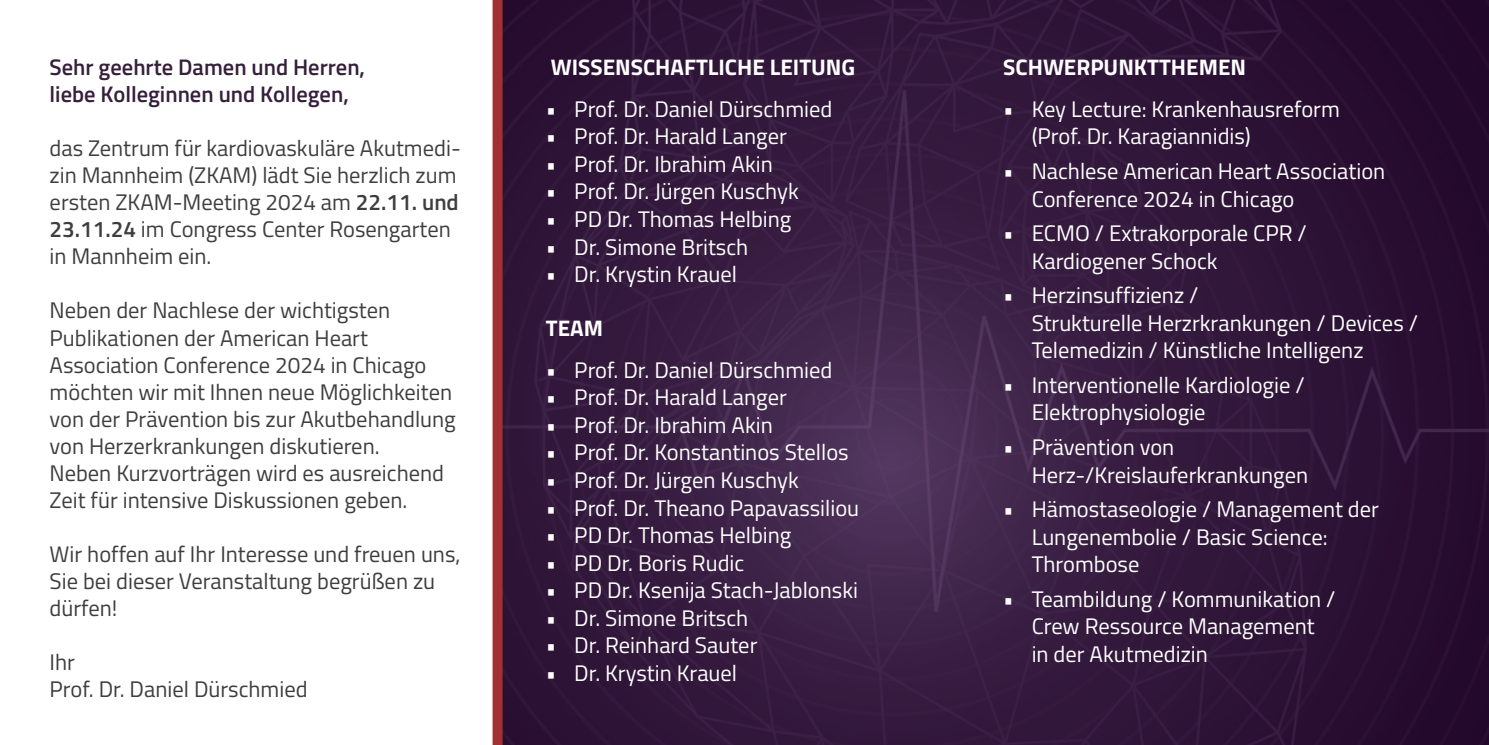
<style>
.page{position:relative;width:1489px;height:745px;background:#fff}
.page>*{position:absolute;margin:0;border:0;box-sizing:border-box;transform-origin:0 0}
.t1{font:22.5px/27.5px "Titillium Web";color:#fff}
.t2{font:22.5px/27px "Titillium Web";color:#3e3e3f}
.t3{font:600 22.5px/27px "Titillium Web";color:#351f3a}
.t4{font:700 22.5px "Titillium Web";color:#fff}
.s1{font-weight:600}
</style>
<div class="page">
<img style="left:502px;top:0;width:986px;height:744px">
<div style="left:492px;top:0;width:10px;height:744px;background:#a13133"></div>
<p class="t3" style="left:50px;top:53px;width:317px">Sehr geehrte Damen und Herren, liebe Kolleginnen und Kollegen,</p>
<p class="t2" style="left:50px;top:134px;width:413px">das Zentrum für kardiovaskuläre Akutmedi&shy;zin Mannheim (ZKAM) lädt Sie herzlich zum ersten ZKAM-Meeting 2024 am <span class="s1">22.11. und 23.11.24</span> im Congress Center Rosengarten in Mannheim ein.</p>
<p class="t2" style="left:50px;top:296px;width:408px">Neben der Nachlese der wichtigsten Publikationen der American Heart Association Conference 2024 in Chicago möchten wir mit Ihnen neue Möglichkeiten von der Prävention bis zur Akutbehandlung von Herzerkrankungen diskutieren.<br>Neben Kurzvorträgen wird es ausreichend Zeit für intensive Diskussionen geben.</p>
<p class="t2" style="left:50px;top:539px;width:412px">Wir hoffen auf Ihr Interesse und freuen uns,<br>Sie bei dieser Veranstaltung begrüßen zu dürfen!</p>
<p class="t2" style="left:50px;top:647px;width:259px">Ihr<br>Prof. Dr. Daniel Dürschmied</p>
<p class="t4" style="left:551px;top:50px;width:306px">WISSENSCHAFTLICHE LEITUNG</p>
<p class="t1" style="left:546px;top:94px;width:288px">• Prof. Dr. Daniel Dürschmied</p>
<p class="t1" style="left:546px;top:122px;width:242px">• Prof. Dr. Harald Langer</p>
<p class="t1" style="left:546px;top:149px;width:228px">• Prof. Dr. Ibrahim Akin</p>
<p class="t1" style="left:546px;top:177px;width:254px">• Prof. Dr. Jürgen Kuschyk</p>
<p class="t1" style="left:546px;top:204px;width:247px">• PD Dr. Thomas Helbing</p>
<p class="t1" style="left:546px;top:232px;width:204px">• Dr. Simone Britsch</p>
<p class="t1" style="left:546px;top:259px;width:193px">• Dr. Krystin Krauel</p>
<p class="t4" style="left:546px;top:311px;width:59px">TEAM</p>
<p class="t1" style="left:546px;top:355px;width:288px">• Prof. Dr. Daniel Dürschmied</p>
<p class="t1" style="left:546px;top:382px;width:242px">• Prof. Dr. Harald Langer</p>
<p class="t1" style="left:546px;top:410px;width:228px">• Prof. Dr. Ibrahim Akin</p>
<p class="t1" style="left:546px;top:437px;width:304px">• Prof. Dr. Konstantinos Stellos</p>
<p class="t1" style="left:546px;top:465px;width:254px">• Prof. Dr. Jürgen Kuschyk</p>
<p class="t1" style="left:546px;top:492px;width:315px">• Prof. Dr. Theano Papavassiliou</p>
<p class="t1" style="left:546px;top:520px;width:247px">• PD Dr. Thomas Helbing</p>
<p class="t1" style="left:546px;top:547px;width:200px">• PD Dr. Boris Rudic</p>
<p class="t1" style="left:546px;top:575px;width:314px">• PD Dr. Ksenija Stach-Jablonski</p>
<p class="t1" style="left:546px;top:602px;width:204px">• Dr. Simone Britsch</p>
<p class="t1" style="left:546px;top:630px;width:213px">• Dr. Reinhard Sauter</p>
<p class="t1" style="left:546px;top:657px;width:193px">• Dr. Krystin Krauel</p>
<p class="t4" style="left:1003px;top:50px;width:244px">SCHWERPUNKTTHEMEN</p>
<p class="t1" style="left:1031px;top:94px;width:310px;text-indent:-28px">• Key Lecture: Krankenhausreform (Prof. Dr. Karagiannidis)</p>
<p class="t1" style="left:1031px;top:156px;width:355px;text-indent:-28px">• Nachlese American Heart Association<br>Conference 2024 in Chicago</p>
<p class="t1" style="left:1031px;top:218px;width:277px;text-indent:-28px">• ECMO / Extrakorporale CPR /<br>Kardiogener Schock</p>
<p class="t1" style="left:1031px;top:280px;width:388px;text-indent:-28px">• Herzinsuffizienz /<br>Strukturelle Herzrkrankungen / Devices /<br>Telemedizin / Künstliche Intelligenz</p>
<p class="t1" style="left:1031px;top:370px;width:274px;text-indent:-28px">• Interventionelle Kardiologie /<br>Elektrophysiologie</p>
<p class="t1" style="left:1031px;top:432px;width:278px;text-indent:-28px">• Prävention von<br>Herz-/Kreislauferkrankungen</p>
<p class="t1" style="left:1031px;top:494px;width:349px;text-indent:-28px">• Hämostaseologie / Management der<br>Lungenembolie / Basic Science:<br>Thrombose</p>
<p class="t1" style="left:1031px;top:583px;width:305px;text-indent:-28px">• Teambildung / Kommunikation /<br>Crew Ressource Management in der Akutmedizin</p>
</div>
